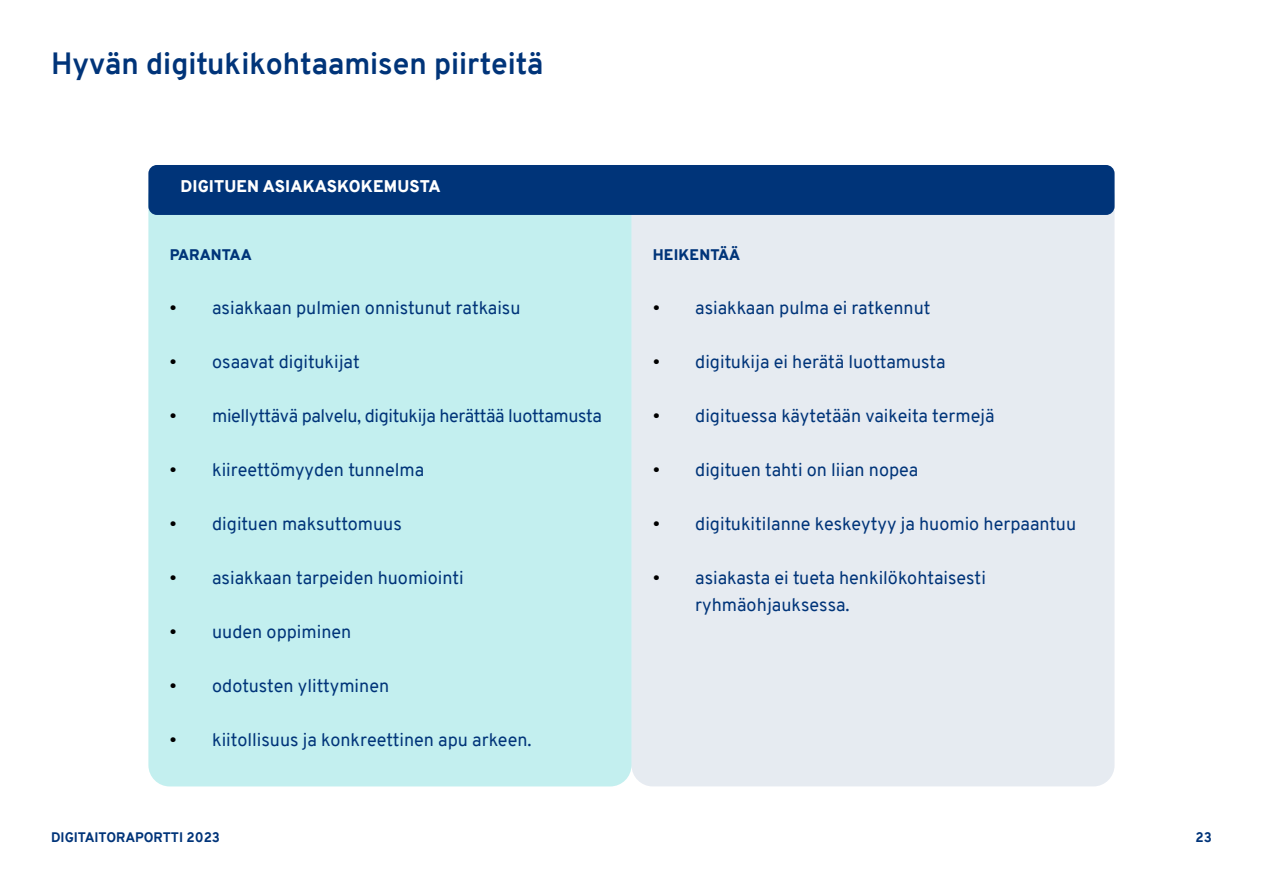
<style>
.page{position:relative;width:1263px;height:893px;background:#fff}
.page>*{position:absolute;margin:0;border:0;box-sizing:border-box;transform-origin:0 0}
.Sisällysluetteloon_H2{font:700 30px "Overpass";color:#003479}
.leipis_bullet{font:18px/27px "Overpass";color:#003479}
.leipis_bullet-2{font:18px "Overpass";letter-spacing:-.02em;color:#003479}
.SubH{font:900 16.5px "Overpass";letter-spacing:.01em;color:#fff}
.leipis{font:900 15px "Overpass";letter-spacing:.01em;color:#003479}
.t1{font:800 13.5px "Overpass";color:#003479}
.s1{color:#000}
</style>
<div class="page">
<div style="left:148px;top:176px;width:483px;height:610px;background:#c3efef;border-radius:21px"></div>
<div style="left:631px;top:176px;width:483px;height:610px;background:#e6ebf1;border-radius:21px"></div>
<div style="left:148px;top:165px;width:966px;height:50px;background:#003479;border-radius:9px"></div>
<h3 class="Sisällysluetteloon_H2" style="left:51px;top:42px;width:494px">Hyvän digitukikohtaamisen piirteitä</h3>
<p class="SubH" style="left:180px;top:175px;width:262px">DIGITUEN ASIAKASKOKEMUSTA</p>
<p class="leipis" style="left:170px;top:244px;width:84px">PARANTAA</p>
<p class="leipis_bullet" style="left:170px;top:294px;width:352px"><span class="s1">•</span> asiakkaan pulmien onnistunut ratkaisu</p>
<p class="leipis_bullet" style="left:170px;top:348px;width:192px"><span class="s1">•</span> osaavat digitukijat</p>
<p class="leipis_bullet-2" style="left:170px;top:403px;width:434px"><span class="s1">•</span> miellyttävä palvelu, digitukija herättää luottamusta</p>
<p class="leipis_bullet" style="left:170px;top:456px;width:256px"><span class="s1">•</span> kiireettömyyden tunnelma</p>
<p class="leipis_bullet" style="left:170px;top:510px;width:234px"><span class="s1">•</span> digituen maksuttomuus</p>
<p class="leipis_bullet" style="left:170px;top:564px;width:296px"><span class="s1">•</span> asiakkaan tarpeiden huomiointi</p>
<p class="leipis_bullet" style="left:170px;top:618px;width:183px"><span class="s1">•</span> uuden oppiminen</p>
<p class="leipis_bullet" style="left:170px;top:672px;width:221px"><span class="s1">•</span> odotusten ylittyminen</p>
<p class="leipis_bullet" style="left:170px;top:726px;width:363px"><span class="s1">•</span> kiitollisuus ja konkreettinen apu arkeen.</p>
<p class="leipis" style="left:653px;top:244px;width:89px">HEIKENTÄÄ</p>
<p class="leipis_bullet" style="left:653px;top:294px;width:279px"><span class="s1">•</span> asiakkaan pulma ei ratkennut</p>
<p class="leipis_bullet" style="left:653px;top:348px;width:294px"><span class="s1">•</span> digitukija ei herätä luottamusta</p>
<p class="leipis_bullet" style="left:653px;top:402px;width:343px"><span class="s1">•</span> digituessa käytetään vaikeita termejä</p>
<p class="leipis_bullet" style="left:653px;top:456px;width:267px"><span class="s1">•</span> digituen tahti on liian nopea</p>
<p class="leipis_bullet" style="left:653px;top:510px;width:425px"><span class="s1">•</span> digitukitilanne keskeytyy ja huomio herpaantuu</p>
<p class="leipis_bullet" style="left:695px;top:564px;width:292px;text-indent:-43px"><span class="s1">•</span> asiakasta ei tueta henkilökohtaisesti ryhmäohjauksessa.</p>
<p class="t1" style="left:51px;top:828px;width:171px">DIGITAITORAPORTTI 2023</p>
<p class="t1" style="left:1195px;top:828px;width:18px">23</p>
</div>
